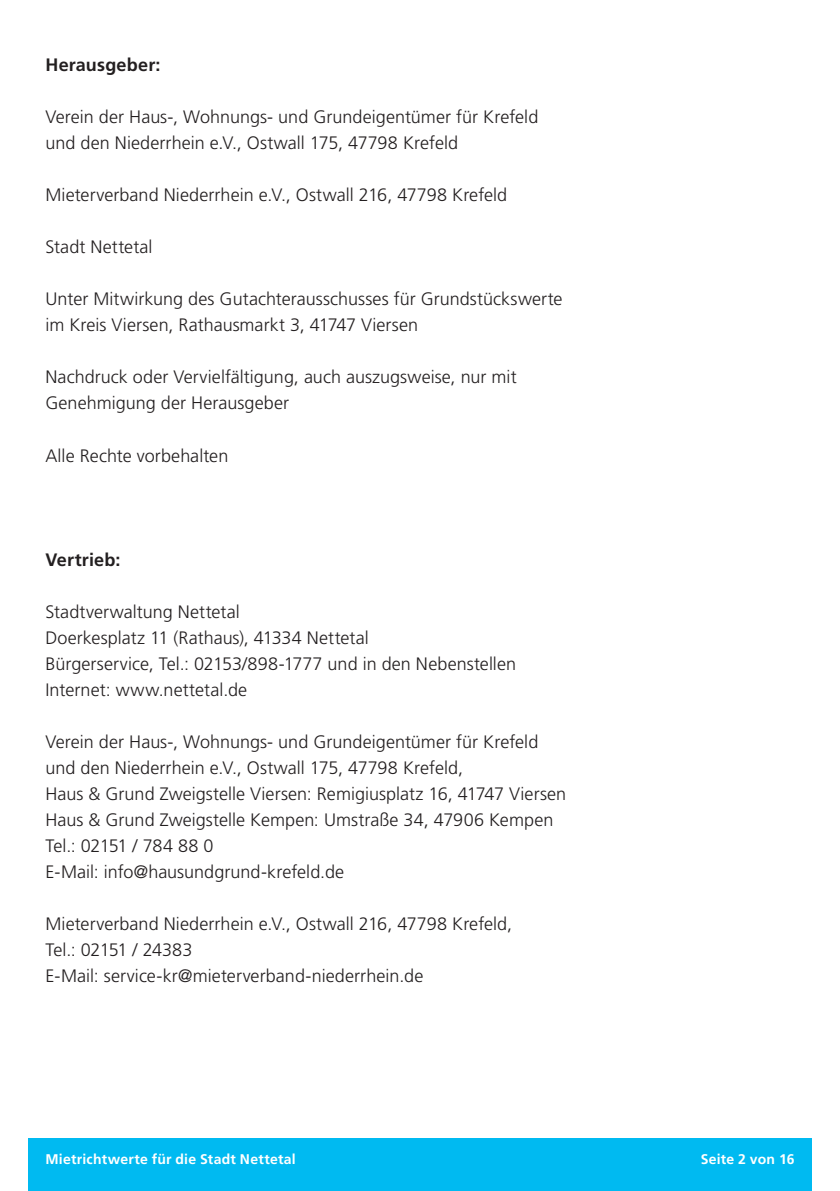
<style>
.page{position:relative;width:840px;height:1191px;background:#fff}
.page>*{position:absolute;margin:0;border:0;box-sizing:border-box;transform-origin:0 0}
.t1{font:300 18px/26px "Frutiger";letter-spacing:.005em;color:#231f20}
.t2{font:700 18px "Frutiger";letter-spacing:.01em;color:#231f20}
.t3{font:700 14px "Frutiger";letter-spacing:.015em;color:#fff}
</style>
<div class="page">
<div style="left:28px;top:1137px;width:783px;height:54px;background:#00baf1"></div>
<p class="t2" style="left:45px;top:55px;width:117px">Herausgeber:</p>
<p class="t1" style="left:45px;top:104px;width:494px">Verein der Haus-, Wohnungs- und Grundeigentümer für Krefeld und den Niederrhein e.V., Ostwall 175, 47798 Krefeld</p>
<p class="t1" style="left:45px;top:182px;width:463px">Mieterverband Niederrhein e.V., Ostwall 216, 47798 Krefeld</p>
<p class="t1" style="left:45px;top:234px;width:109px">Stadt Nettetal</p>
<p class="t1" style="left:45px;top:286px;width:518px">Unter Mitwirkung des Gutachterausschusses für Grundstückswerte im Kreis Viersen, Rathausmarkt 3, 41747 Viersen</p>
<p class="t1" style="left:45px;top:364px;width:472px">Nachdruck oder Vervielfältigung, auch auszugsweise, nur mit<br>Genehmigung der Herausgeber</p>
<p class="t1" style="left:45px;top:442px;width:184px">Alle Rechte vorbehalten</p>
<p class="t2" style="left:45px;top:549px;width:77px">Vertrieb:</p>
<p class="t1" style="left:45px;top:598px;width:472px">Stadtverwaltung Nettetal<br>Doerkesplatz 11 (Rathaus), 41334 Nettetal<br>Bürgerservice, Tel.: 02153/898-1777 und in den Nebenstellen Internet: www.nettetal.de</p>
<p class="t1" style="left:45px;top:728px;width:522px">Verein der Haus-, Wohnungs- und Grundeigentümer für Krefeld und den Niederrhein e.V., Ostwall 175, 47798 Krefeld,<br>Haus &amp; Grund Zweigstelle Viersen: Remigiusplatz 16, 41747 Viersen Haus &amp; Grund Zweigstelle Kempen: Umstraße 34, 47906 Kempen Tel.: 02151 / 784 88 0<br>E-Mail: info@hausundgrund-krefeld.de</p>
<p class="t1" style="left:45px;top:910px;width:468px">Mieterverband Niederrhein e.V., Ostwall 216, 47798 Krefeld,<br>Tel.: 02151 / 24383<br>E-Mail: service-kr@mieterverband-niederrhein.de</p>
<p class="t3" style="left:45px;top:1150px;width:252px">Mietrichtwerte für die Stadt Nettetal</p>
<p class="t3" style="left:700px;top:1150px;width:95px">Seite 2 von 16</p>
</div>
